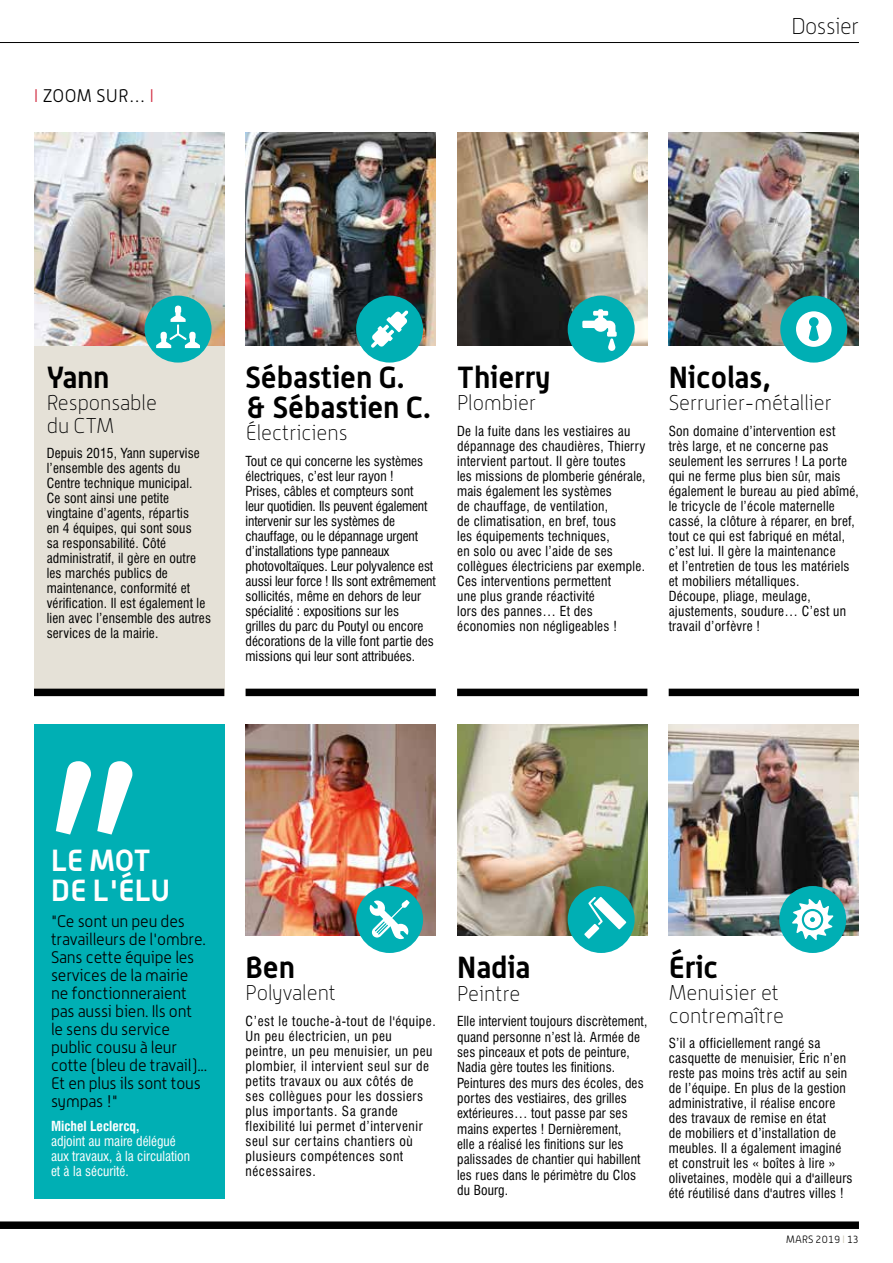
<style>
.page{position:relative;width:893px;height:1263px;background:#fff}
.page>*{position:absolute;margin:0;border:0;box-sizing:border-box;transform-origin:0 0}
.t1{font:700 30px/30px "Alwyn";color:#000}
.t2{font:700 30px/30px "Alwyn";letter-spacing:-.015em;color:#fff}
.t3{font:100 22.5px "Alwyn";letter-spacing:-.02em;color:#000}
.t4{font:100 21px/22.5px "Alwyn";color:#000}
.t5{font:300 18px "Alwyn";letter-spacing:.035em;color:#000}
.t6{font:300 16.5px/18px "Alwyn";letter-spacing:-.01em;color:#000}
.t7{font:condensed 13.5px/15px "Swiss 721 BT";letter-spacing:.02em;color:#000}
.t8{font:condensed 13.5px/15px "Swiss 721 BT";color:#000}
.t9{font:condensed 13.5px/15px "Swiss 721 BT";letter-spacing:.04em;color:#000}
.t10{font:condensed 13.5px/15px "Swiss 721 BT";color:#fff}
.t11{font:700 condensed 13.5px "Swiss 721 BT";color:#fff}
.t12{font:300 10.5px "Alwyn";color:#000}
.s1{color:#d22f44}
.s2{color:#cbc4b0}
</style>
<div class="page">
<div style="left:34px;top:133px;width:190px;height:563px;background:#e5e1d7"></div>
<div style="left:34px;top:724px;width:190px;height:474px;background:#00afb4"></div>
<hr style="left:0;top:42px;width:859px;height:1px;background:#000">
<div style="left:0;top:1221px;width:859px;height:8px;background:#000"></div>
<img style="left:34px;top:133px;width:190px;height:212px">
<img style="left:246px;top:724px;width:190px;height:211px">
<img style="left:457px;top:724px;width:190px;height:211px">
<img style="left:669px;top:724px;width:190px;height:211px">
<img style="left:457px;top:133px;width:190px;height:212px">
<img style="left:246px;top:133px;width:190px;height:212px">
<img style="left:669px;top:133px;width:190px;height:212px">
<div style="left:246px;top:689px;width:190px;height:7px;background:#000"></div>
<div style="left:34px;top:689px;width:190px;height:7px;background:#000"></div>
<div style="left:457px;top:689px;width:190px;height:7px;background:#000"></div>
<div style="left:669px;top:689px;width:190px;height:7px;background:#000"></div>
<div style="left:356px;top:296px;width:67px;height:67px;background:#00afb4;border-radius:50%"></div>
<svg style="left:371px;top:310px;width:37px;height:38px"></svg>
<div style="left:568px;top:296px;width:67px;height:67px;background:#00afb4;border-radius:50%"></div>
<svg style="left:582px;top:309px;width:35px;height:42px"></svg>
<div style="left:780px;top:296px;width:67px;height:67px;background:#00afb4;border-radius:50%"></div>
<svg style="left:796px;top:311px;width:35px;height:36px"></svg>
<div style="left:779px;top:886px;width:67px;height:67px;background:#00afb4;border-radius:50%"></div>
<svg style="left:792px;top:899px;width:42px;height:41px"></svg>
<div style="left:568px;top:886px;width:67px;height:67px;background:#00afb4;border-radius:50%"></div>
<svg style="left:584px;top:897px;width:42px;height:42px"></svg>
<div style="left:356px;top:886px;width:67px;height:67px;background:#00afb4;border-radius:50%"></div>
<svg style="left:369px;top:900px;width:41px;height:39px"></svg>
<div style="left:145px;top:296px;width:67px;height:67px;background:#00afb4;border-radius:50%"></div>
<svg style="left:156px;top:306px;width:44px;height:42px"></svg>
<svg style="left:56px;top:761px;width:76px;height:73px"></svg>
<h3 class="t5" style="left:34px;top:85px;width:121px"><span class="s1">I</span> ZOOM SUR… <span class="s1">I</span></h3>
<h2 class="t3" style="left:791px;top:14px;width:69px">Dossier</h2>
<h1 class="t1" style="left:47px;top:361px;width:64px">Yann</h1>
<h3 class="t4" style="left:47px;top:392px;width:112px">Responsable du CTM</h3>
<p class="t7" style="left:47px;top:446px;width:166px">Depuis 2015, Yann supervise l’ensemble des agents du<br>Centre technique municipal.<br>Ce sont ainsi une petite vingtaine d’agents, répartis<br>en 4 équipes, qui sont sous<br>sa responsabilité. Côté administratif, il gère en outre les marchés publics de maintenance, conformité et vérification. Il est également le lien avec l’ensemble des autres services de la mairie.</p>
<h1 class="t1" style="left:246px;top:361px;width:187px">Sébastien G. &amp; Sébastien C.</h1>
<h3 class="t4" style="left:246px;top:422px;width:104px">Électriciens</h3>
<p class="t8" style="left:246px;top:453px;width:192px">Tout ce qui concerne les systèmes électriques, c’est leur rayon !<br>Prises, câbles et compteurs sont<br>leur quotidien. Ils peuvent également intervenir sur les systèmes de chauffage, ou le dépannage urgent d’installations type panneaux photovoltaïques. Leur polyvalence est aussi leur force ! Ils sont extrêmement sollicités, même en dehors de leur spécialité : expositions sur les<br>grilles du parc du Poutyl ou encore décorations de la ville font partie des missions qui leur sont attribuées.</p>
<h1 class="t1" style="left:457px;top:361px;width:95px">Thierry</h1>
<h3 class="t4" style="left:457px;top:392px;width:80px">Plombier</h3>
<p class="t7" style="left:457px;top:423px;width:190px">De la fuite dans les vestiaires au dépannage des chaudières, Thierry intervient partout. Il gère toutes<br>les missions de plomberie générale, mais également les systèmes<br>de chauffage, de ventilation,<br>de climatisation, en bref, tous<br>les équipements techniques,<br>en solo ou avec l’aide de ses collègues électriciens par exemple.<br>Ces interventions permettent<br>une plus grande réactivité<br>lors des pannes… Et des économies non négligeables !</p>
<h1 class="t1" style="left:669px;top:361px;width:103px">Nicolas,</h1>
<h3 class="t4" style="left:669px;top:392px;width:165px">Serrurier-métallier</h3>
<p class="t7" style="left:669px;top:423px;width:192px">Son domaine d’intervention est<br>très large, et ne concerne pas seulement les serrures ! La porte qui ne ferme plus bien sûr, mais également le bureau au pied abîmé, le tricycle de l’école maternelle cassé, la clôture à réparer, en bref, tout ce qui est fabriqué en métal, c’est lui. Il gère la maintenance<br>et l’entretien de tous les matériels et mobiliers métalliques.<br>Découpe, pliage, meulage, ajustements, soudure… C’est un travail d’orfèvre !</p>
<h1 class="t2" style="left:51px;top:844px;width:120px">LE MOT<br>DE L'ÉLU</h1>
<p class="t6" style="left:51px;top:912px;width:158px">"Ce sont un peu des travailleurs de l'ombre.<br>Sans cette équipe les services de la mairie ne fonctionneraient pas aussi bien. Ils ont le sens du service public cousu à leur cotte (bleu de travail)...<br>Et en plus ils sont tous sympas !"</p>
<p class="t11" style="left:51px;top:1118px;width:90px">Michel Leclercq,</p>
<p class="t10" style="left:51px;top:1133px;width:141px">adjoint au maire délégué aux travaux, à la circulation et à la sécurité.</p>
<h1 class="t1" style="left:246px;top:951px;width:51px">Ben</h1>
<h3 class="t4" style="left:246px;top:981px;width:92px">Polyvalent</h3>
<p class="t9" style="left:246px;top:1013px;width:192px">C’est le touche-à-tout de l'équipe.<br>Un peu électricien, un peu peintre, un peu menuisier, un peu plombier, il intervient seul sur de petits travaux ou aux côtés de ses collègues pour les dossiers plus importants. Sa grande flexibilité lui permet d’intervenir seul sur certains chantiers où plusieurs compétences sont nécessaires.</p>
<h1 class="t1" style="left:457px;top:951px;width:75px">Nadia</h1>
<h3 class="t4" style="left:457px;top:982px;width:65px">Peintre</h3>
<p class="t7" style="left:457px;top:1014px;width:192px">Elle intervient toujours discrètement, quand personne n’est là. Armée de ses pinceaux et pots de peinture,<br>Nadia gère toutes les finitions.<br>Peintures des murs des écoles, des portes des vestiaires, des grilles extérieures… tout passe par ses mains expertes ! Dernièrement,<br>elle a réalisé les finitions sur les palissades de chantier qui habillent les rues dans le périmètre du Clos du Bourg.</p>
<h1 class="t1" style="left:669px;top:951px;width:51px">Éric</h1>
<h3 class="t4" style="left:669px;top:981px;width:117px">Menuisier et contremaître</h3>
<p class="t7" style="left:669px;top:1036px;width:185px">S’il a officiellement rangé sa casquette de menuisier, Éric n’en reste pas moins très actif au sein de l’équipe. En plus de la gestion administrative, il réalise encore des travaux de remise en état<br>de mobiliers et d’installation de meubles. Il a également imaginé et construit les « boîtes à lire » olivetaines, modèle qui a d'ailleurs été réutilisé dans d'autres villes !</p>
<p class="t12" style="left:786px;top:1233px;width:74px">MARS 2019 <span class="s2">I</span> 13</p>
</div>
